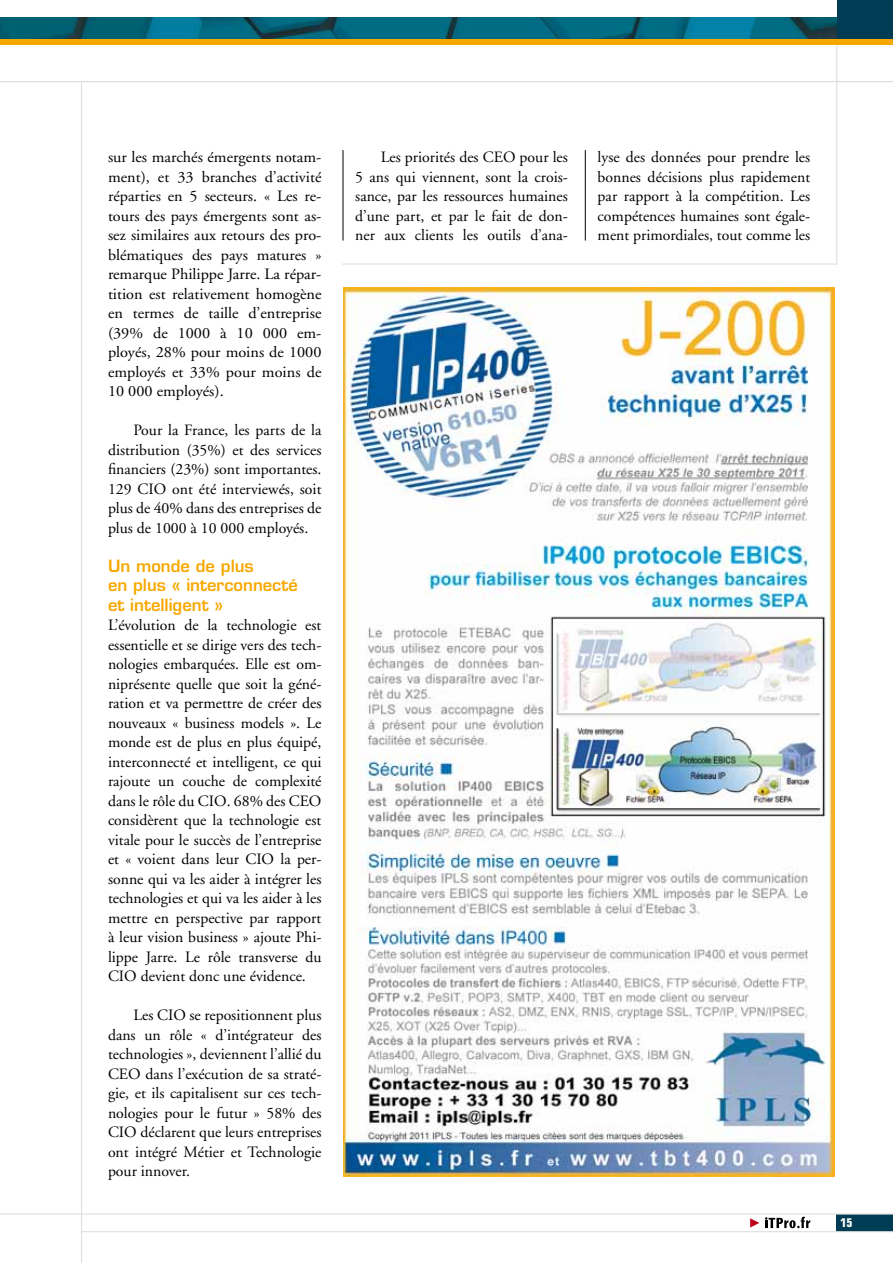
<style>
.page{position:relative;width:893px;height:1263px;background:#fff}
.page>*{position:absolute;margin:0;border:0;box-sizing:border-box;transform-origin:0 0}
.t1{font:600 16.5px/19.5px "Eurostile";color:#f7a800}
.t2{font:15.75px/19.5px "Adobe Garamond";color:#000;text-align:justify}
.t3{font:700 condensed 12px "Eurostile";color:#fff}
</style>
<div class="page">
<svg style="left:0;top:38px;width:893px;height:7px;background:#d49e11"></svg>
<img style="left:0;top:17px;width:837px;height:21px">
<div style="left:837px;top:0;width:56px;height:38px;background:#003d55"></div>
<div style="left:836px;top:1214px;width:57px;height:18px;background:#003d55"></div>
<hr style="left:0;top:81px;width:893px;height:1px;background:#dddedf">
<hr style="left:81px;top:81px;width:1px;height:1182px;background:#dddedf">
<hr style="left:81px;top:1231px;width:812px;height:1px;background:#dddedf">
<hr style="left:0;top:1213px;width:893px;height:1px;background:#dddedf">
<svg style="left:750px;top:1218px;width:9px;height:9px"></svg>
<svg style="left:765px;top:1217px;width:45px;height:11px"></svg>
<hr style="left:836px;top:45px;width:1px;height:220px;background:#dddedf">
<hr style="left:343px;top:150px;width:1px;height:91px;background:#000">
<hr style="left:585px;top:150px;width:1px;height:91px;background:#000">
<hr style="left:342px;top:263px;width:494px;height:2px;background:#dddedf">
<img style="left:343px;top:288px;width:491px;height:888px">
<p class="t2" style="left:108px;top:148px;width:215px">sur les marchés émergents notam&shy;ment), et 33 branches d’activité réparties en 5 secteurs. « Les re&shy;tours des pays émergents sont as&shy;sez similaires aux retours des pro&shy;blématiques des pays matures » remarque Philippe Jarre. La répar&shy;tition est relativement homogène en termes de taille d’entreprise (39% de 1000 à 10 000 em&shy;ployés, 28% pour moins de 1000 employés et 33% pour moins de 10 000 employés).</p>
<p class="t2" style="left:108px;top:421px;width:215px;text-indent:26px">Pour la France, les parts de la distribution (35%) et des services financiers (23%) sont importantes.<br>129 CIO ont été interviewés, soit plus de 40% dans des entreprises de plus de 1000 à 10 000 employés.</p>
<p class="t1" style="left:108px;top:556px;width:191px">Un monde de plus<br>en plus « interconnecté et intelligent »</p>
<p class="t2" style="left:108px;top:616px;width:215px">L’évolution de la technologie est essentielle et se dirige vers des tech&shy;nologies embarquées. Elle est om&shy;niprésente quelle que soit la géné&shy;ration et va permettre de créer des nouveaux « business models ». Le monde est de plus en plus équipé, interconnecté et intelligent, ce qui rajoute un couche de complexité dans le rôle du CIO. 68% des CEO considèrent que la technologie est vitale pour le succès de l’entreprise et « voient dans leur CIO la per&shy;sonne qui va les aider à intégrer les technologies et qui va les aider à les mettre en perspective par rapport à leur vision business » ajoute Phi&shy;lippe Jarre. Le rôle transverse du CIO devient donc une évidence.</p>
<p class="t2" style="left:108px;top:1006px;width:215px;text-indent:26px">Les CIO se repositionnent plus dans un rôle « d’intégrateur des technologies », deviennent l’allié du CEO dans l’exécution de sa straté&shy;gie, et ils capitalisent sur ces tech&shy;nologies pour le futur » 58% des CIO déclarent que leurs entreprises ont intégré Métier et Technologie pour innover.</p>
<p class="t2" style="left:355px;top:148px;width:214px;text-indent:26px">Les priorités des CEO pour les 5 ans qui viennent, sont la crois&shy;sance, par les ressources humaines d’une part, et par le fait de don&shy;ner aux clients les outils d’ana-</p>
<p class="t2" style="left:598px;top:148px;width:214px">lyse des données pour prendre les bonnes décisions plus rapidement par rapport à la compétition. Les compétences humaines sont égale&shy;ment primordiales, tout comme les</p>
<p class="t3" style="left:840px;top:1215px;width:13px">15</p>
</div>
